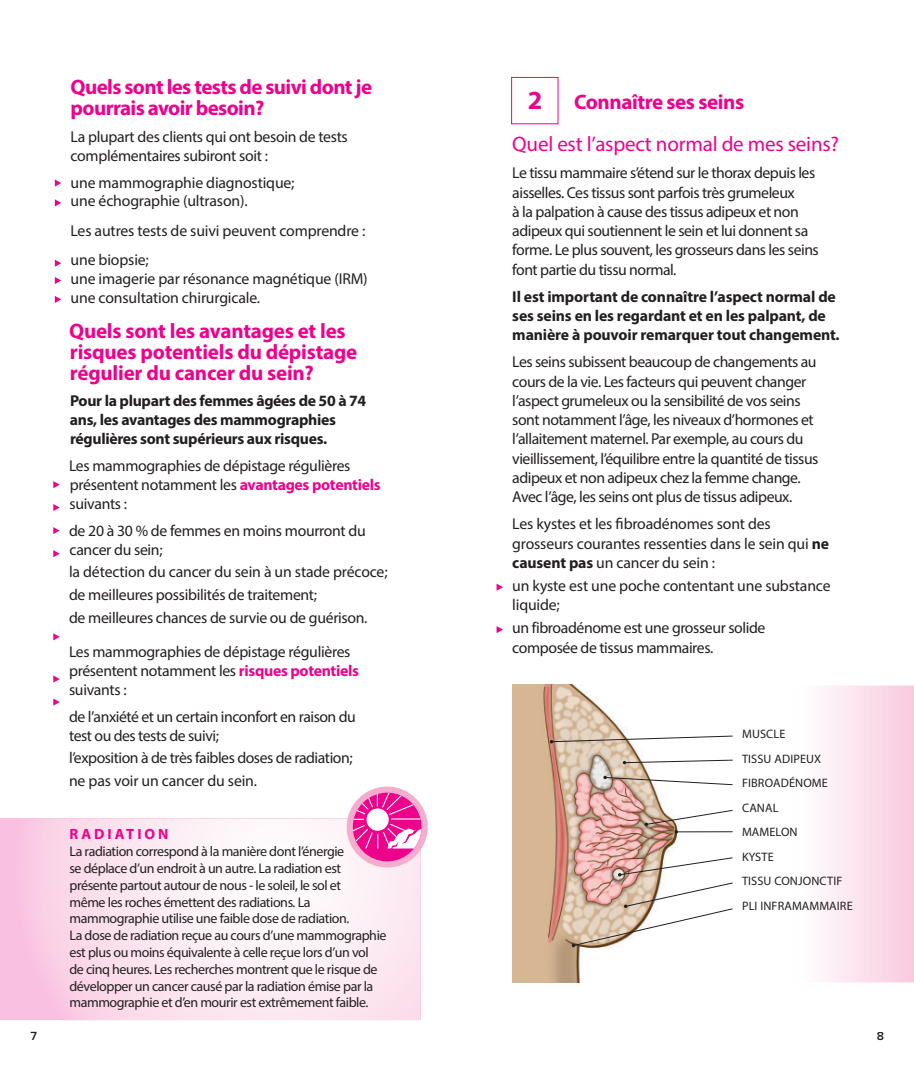
<style>
.page{position:relative;width:914px;height:1071px;background:#fff}
.page>*{position:absolute;margin:0;border:0;box-sizing:border-box;transform-origin:0 0}
.t1{font:700 26.25px "Myriad Pro";color:#ed028c}
.subhead_style_01{font:700 21px/21px "Myriad Pro";letter-spacing:-.015em;color:#ed028c}
.t2{font:21px "Myriad Pro";letter-spacing:-.01em;color:#ed028c}
.t3{font:15.75px/19.2px "Myriad Pro";letter-spacing:-.025em;color:#231f20}
.subhead_style_01-2{font:700 15.75px/19.1px "Myriad Pro";letter-spacing:-.015em;color:#231f20}
.t4{font:700 14.88px "Myriad Pro";letter-spacing:.2em;color:#ed028c}
.t5{font:14px/16.8px "Myriad Pro";letter-spacing:-.03em;color:#231f20}
.t6{font:12.25px "Myriad Pro";letter-spacing:.01em;color:#231f20}
.t7{font:600 12.25px "Proxima Nova";color:#231f20}
.s1{font-weight:700;color:#ed028c}
.s2{font-weight:700}
</style>
<div class="page">
<div style="left:0;top:819px;width:420px;height:201px;background:#fac0e2"></div>
<svg style="left:30px;top:819px;width:390px;height:201px;background:#fce7f1"></svg>
<svg style="left:350px;top:790px;width:74px;height:74px"></svg>
<svg style="left:353px;top:793px;width:68px;height:56px;background:#f363b6"></svg>
<hr style="left:353px;top:849px;width:68px;height:2px;background:#ed028c">
<div style="left:347px;top:787px;width:80px;height:81px;border:6px solid #f5adce;border-radius:50%"></div>
<div style="left:511px;top:77px;width:47px;height:47px;border:1px solid #ed028c"></div>
<img style="left:512px;top:685px;width:168px;height:297px">
<svg style="left:823px;top:685px;width:91px;height:297px;background:#fadeeb"></svg>
<svg style="left:549px;top:735px;width:184px;height:8px"></svg>
<svg style="left:622px;top:759px;width:111px;height:5px"></svg>
<svg style="left:603px;top:776px;width:130px;height:10px"></svg>
<svg style="left:571px;top:857px;width:162px;height:90px"></svg>
<svg style="left:644px;top:809px;width:89px;height:25px"></svg>
<svg style="left:55px;top:179px;width:6px;height:8px"></svg>
<svg style="left:55px;top:199px;width:6px;height:7px"></svg>
<svg style="left:55px;top:260px;width:6px;height:7px"></svg>
<svg style="left:55px;top:277px;width:6px;height:7px"></svg>
<svg style="left:55px;top:296px;width:6px;height:7px"></svg>
<svg style="left:53px;top:481px;width:7px;height:7px"></svg>
<svg style="left:53px;top:504px;width:7px;height:7px"></svg>
<svg style="left:53px;top:527px;width:7px;height:7px"></svg>
<svg style="left:53px;top:550px;width:7px;height:7px"></svg>
<svg style="left:53px;top:633px;width:7px;height:7px"></svg>
<svg style="left:53px;top:675px;width:7px;height:8px"></svg>
<svg style="left:53px;top:699px;width:7px;height:7px"></svg>
<svg style="left:496px;top:584px;width:7px;height:7px"></svg>
<svg style="left:496px;top:626px;width:7px;height:7px"></svg>
<p class="subhead_style_01" style="left:71px;top:76px;width:303px">Quels sont les tests de suivi dont je pourrais avoir besoin?</p>
<p class="t3" style="left:71px;top:127px;width:279px">La plupart des clients qui ont besoin de tests complémentaires subiront soit :</p>
<p class="t3" style="left:71px;top:173px;width:225px">une mammographie diagnostique; une échographie (ultrason).</p>
<p class="t3" style="left:71px;top:216px;width:296px;line-height:29.4px">Les autres tests de suivi peuvent comprendre : une biopsie;</p>
<p class="t3" style="left:71px;top:269px;width:298px">une imagerie par résonance magnétique (IRM) une consultation chirurgicale.</p>
<p class="subhead_style_01" style="left:69px;top:320px;width:290px">Quels sont les avantages et les risques potentiels du dépistage régulier du cancer du sein?</p>
<p class="subhead_style_01-2" style="left:70px;top:391px;width:298px">Pour la plupart des femmes âgées de 50 à 74 ans, les avantages des mammographies régulières sont supérieurs aux risques.</p>
<p class="t3" style="left:69px;top:456px;width:313px">Les mammographies de dépistage régulières présentent notamment les <span class="s1">avantages potentiels </span>suivants :</p>
<p class="t3" style="left:69px;top:521px;width:298px">de 20 à 30 % de femmes en moins mourront du cancer du sein;</p>
<p class="t3" style="left:69px;top:562px;width:320px">la détection du cancer du sein à un stade précoce;</p>
<p class="t3" style="left:69px;top:585px;width:249px">de meilleures possibilités de traitement;</p>
<p class="t3" style="left:69px;top:607px;width:300px">de meilleures chances de survie ou de guérison.</p>
<p class="t3" style="left:69px;top:642px;width:291px">Les mammographies de dépistage régulières présentent notamment les <span class="s1">risques potentiels </span>suivants :</p>
<p class="t3" style="left:69px;top:707px;width:288px">de l’anxiété et un certain inconfort en raison du test ou des tests de suivi;</p>
<p class="t3" style="left:69px;top:748px;width:285px">l’exposition à de très faibles doses de radiation;</p>
<p class="t3" style="left:69px;top:771px;width:189px">ne pas voir un cancer du sein.</p>
<p class="t4" style="left:69px;top:825px;width:100px">RADIATION</p>
<p class="t5" style="left:69px;top:843px;width:318px">La radiation correspond à la manière dont l’énergie<br>se déplace d’un endroit à un autre. La radiation est présente partout autour de nous - le soleil, le sol et<br>même les roches émettent des radiations. La mammographie utilise une faible dose de radiation.<br>La dose de radiation reçue au cours d’une mammographie est plus ou moins équivalente à celle reçue lors d’un vol de cinq heures. Les recherches montrent que le risque de développer un cancer causé par la radiation émise par la mammographie et d’en mourir est extrêmement faible.</p>
<p class="t1" style="left:527px;top:83px;width:16px">2</p>
<p class="subhead_style_01" style="left:574px;top:91px;width:171px">Connaître ses seins</p>
<p class="t2" style="left:512px;top:131px;width:328px">Quel est l’aspect normal de mes seins?</p>
<p class="t3" style="left:512px;top:163px;width:308px">Le tissu mammaire s’étend sur le thorax depuis les aisselles. Ces tissus sont parfois très grumeleux<br>à la palpation à cause des tissus adipeux et non adipeux qui soutiennent le sein et lui donnent sa forme. Le plus souvent, les grosseurs dans les seins font partie du tissu normal.</p>
<p class="subhead_style_01-2" style="left:512px;top:286px;width:329px">Il est important de connaître l’aspect normal de ses seins en les regardant et en les palpant, de manière à pouvoir remarquer tout changement.</p>
<p class="t3" style="left:512px;top:352px;width:307px">Les seins subissent beaucoup de changements au cours de la vie. Les facteurs qui peuvent changer l’aspect grumeleux ou la sensibilité de vos seins sont notamment l’âge, les niveaux d’hormones et l’allaitement maternel. Par exemple, au cours du vieillissement, l’équilibre entre la quantité de tissus adipeux et non adipeux chez la femme change.<br>Avec l’âge, les seins ont plus de tissus adipeux.</p>
<p class="t3" style="left:512px;top:514px;width:318px">Les kystes et les fibroadénomes sont des grosseurs courantes ressenties dans le sein qui <span class="s2">ne causent pas</span> un cancer du sein :</p>
<p class="t3" style="left:512px;top:576px;width:320px">un kyste est une poche contentant une substance liquide;</p>
<p class="t3" style="left:512px;top:618px;width:255px">un fibroadénome est une grosseur solide composée de tissus mammaires.</p>
<p class="t6" style="left:742px;top:727px;width:45px">MUSCLE</p>
<p class="t6" style="left:742px;top:751px;width:81px">TISSU ADIPEUX</p>
<p class="t6" style="left:742px;top:776px;width:87px">FIBROADÉNOME</p>
<p class="t6" style="left:742px;top:800px;width:38px">CANAL</p>
<p class="t6" style="left:742px;top:825px;width:57px">MAMELON</p>
<p class="t6" style="left:742px;top:849px;width:33px">KYSTE</p>
<p class="t6" style="left:742px;top:874px;width:102px">TISSU CONJONCTIF</p>
<p class="t6" style="left:742px;top:898px;width:112px">PLI INFRAMAMMAIRE</p>
<p class="t7" style="left:30px;top:1027px;width:8px">7</p>
<p class="t7" style="left:876px;top:1027px;width:9px">8</p>
</div>
